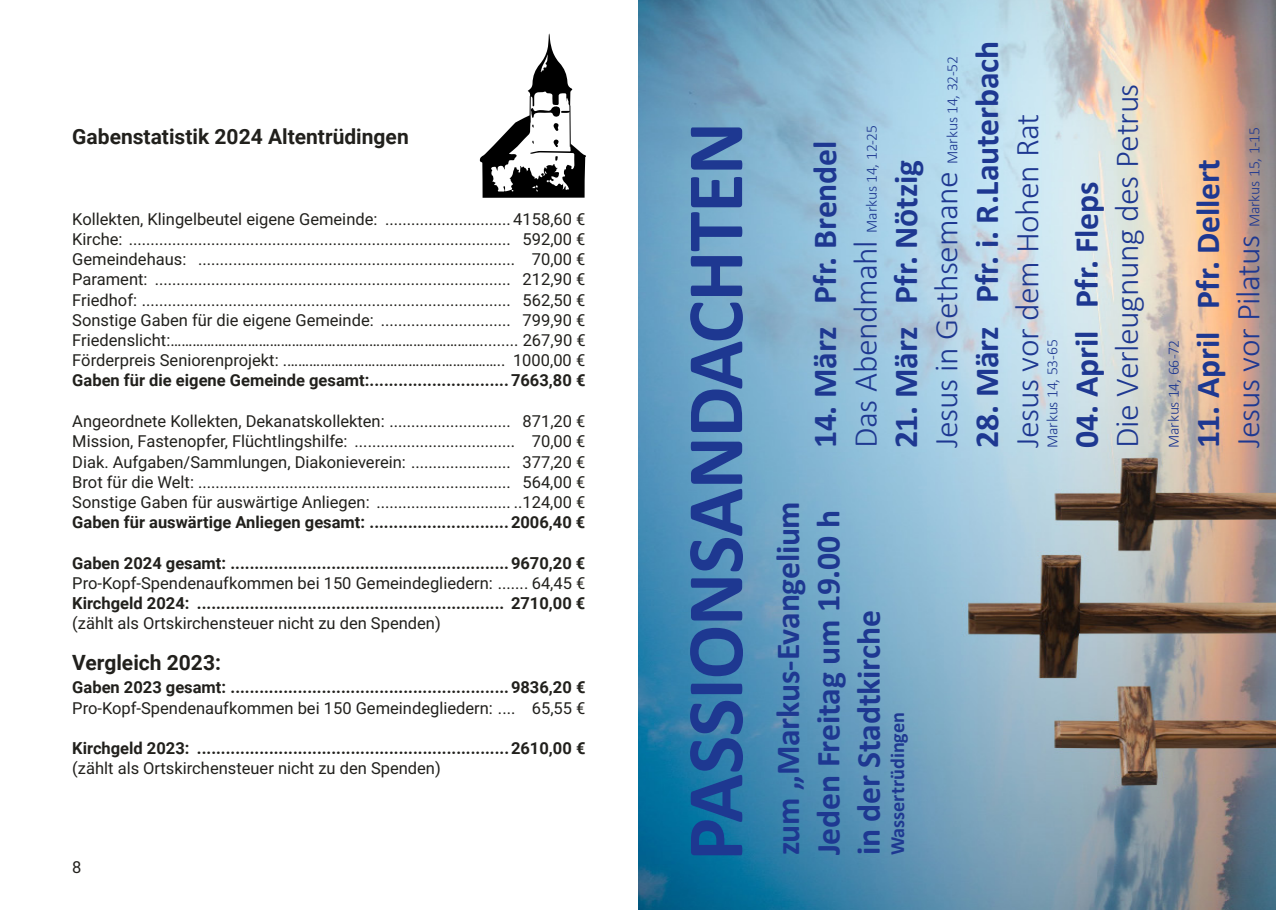
<style>
.page{position:relative;width:1276px;height:910px;background:#fff}
.page>*{position:absolute;margin:0;border:0;box-sizing:border-box;transform-origin:0 0}
.t1{font:700 80.85px "Calibri";letter-spacing:-.015em;color:#1e3891}
.t2{font:700 33.75px/40.5px "Calibri";letter-spacing:-.005em;color:#1e3891}
.t3{font:300 33.75px "Calibri";letter-spacing:-.015em;color:#1e3891}
.t4{font:700 21px "Roboto";color:#21201c}
.t5{font:700 20.25px "Calibri";letter-spacing:-.005em;color:#1e3891}
.t6{font:16.5px/20.2px "Roboto";color:#21201c;text-align:justify}
.t7{font:700 16.5px "Roboto";color:#21201c}
.t8{font:300 15.75px "Calibri";letter-spacing:-.01em;color:#1e3891}
.s1{font-size:33.75px}
.s2{font-weight:300}
.s3{font-weight:300;font-size:15.75px}
</style>
<div class="page">
<svg style="left:480px;top:33px;width:106px;height:164px"></svg>
<img style="left:638px;top:0;width:638px;height:910px">
<p class="t4" style="left:72px;top:121px;width:338px">Gabenstatistik 2024 Altentrüdingen</p>
<h1 class="t1" style="left:658px;top:861px;width:740px;rotate:-90deg">PASSIONSANDACHTEN</h1>
<p class="t6" style="left:72px;top:208px;width:515px">Kollekten, Klingelbeutel eigene Gemeinde: ............................. 4158,60 € Kirche: ........................................................................................ 592,00 € Gemeindehaus: ......................................................................... 70,00 € Parament: .................................................................................. 212,90 € Friedhof: ..................................................................................... 562,50 € Sonstige Gaben für die eigene Gemeinde: .............................. 799,90 € Friedenslicht:…………………………………………………………………………......... 267,90 € Förderpreis Seniorenprojekt: .………………………………………………….. 1000,00 €</p>
<p class="t7" style="left:72px;top:369px;width:515px">Gaben für die eigene Gemeinde gesamt:.............................7663,80 €</p>
<p class="t6" style="left:72px;top:410px;width:515px">Angeordnete Kollekten, Dekanatskollekten: ............................ 871,20 € Mission, Fastenopfer, Flüchtlingshilfe: ..................................... 70,00 € Diak. Aufgaben/Sammlungen, Diakonieverein: ....................... 377,20 € Brot für die Welt: ........................................................................ 564,00 € Sonstige Gaben für auswärtige Anliegen: ............................... ..124,00 €</p>
<p class="t7" style="left:72px;top:511px;width:515px">Gaben für auswärtige Anliegen gesamt: .............................2006,40 €</p>
<p class="t7" style="left:72px;top:551px;width:515px">Gaben 2024 gesamt: ..........................................................9670,20 €</p>
<p class="t6" style="left:72px;top:572px;width:515px">Pro-Kopf-Spendenaufkommen bei 150 Gemeindegliedern: ....... 64,45 €</p>
<p class="t7" style="left:72px;top:592px;width:515px">Kirchgeld 2024: ................................................................ 2710,00 €</p>
<p class="t6" style="left:72px;top:613px;width:370px">(zählt als Ortskirchensteuer nicht zu den Spenden)</p>
<p class="t4" style="left:72px;top:648px;width:150px">Vergleich 2023:</p>
<p class="t7" style="left:72px;top:676px;width:515px">Gaben 2023 gesamt: ..........................................................9836,20 €</p>
<p class="t6" style="left:72px;top:697px;width:515px">Pro-Kopf-Spendenaufkommen bei 150 Gemeindegliedern: .... 65,55 €</p>
<p class="t7" style="left:72px;top:737px;width:515px">Kirchgeld 2023: .................................................................2610,00 €</p>
<p class="t6" style="left:72px;top:758px;width:370px">(zählt als Ortskirchensteuer nicht zu den Spenden)</p>
<p class="t6" style="left:72px;top:856px;width:11px">8</p>
<h2 class="t2" style="left:804px;top:448px;width:308px;rotate:-90deg">14. März Pfr. Brendel</h2>
<p class="t8" style="left:861px;top:448px;width:324px;rotate:-90deg"><span class="s1">Das Abendmahl</span> Markus 14, 12-25</p>
<h2 class="t2" style="left:885px;top:448px;width:393px;rotate:-90deg">21. März Pfr. Nötzig<br><span class="s2">Jesus in Gethsemane</span> <span class="s3">Markus 14, 32-52</span></h2>
<h2 class="t2" style="left:966px;top:448px;width:409px;rotate:-90deg">28. März Pfr. i. R.Lauterbach</h2>
<h2 class="t3" style="left:1006px;top:448px;width:336px;rotate:-90deg">Jesus vor dem Hohen Rat</h2>
<p class="t8" style="left:1042px;top:448px;width:111px;rotate:-90deg">Markus 14, 53-65</p>
<h2 class="t2" style="left:1066px;top:448px;width:268px;rotate:-90deg">04. April Pfr. Fleps</h2>
<h2 class="t3" style="left:1106px;top:448px;width:366px;rotate:-90deg">Die Verleugnung des Petrus</h2>
<h2 class="t2" style="left:767px;top:855px;width:356px;rotate:-90deg">zum „Markus-Evangelium<br>Jeden Freitag um 19.00 h in der Stadtkirche</h2>
<p class="t5" style="left:883px;top:855px;width:145px;rotate:-90deg">Wassertrüdingen</p>
<p class="t8" style="left:1163px;top:448px;width:110px;rotate:-90deg">Markus 14, 66-72</p>
<h2 class="t2" style="left:1187px;top:448px;width:322px;rotate:-90deg">11. April Pfr. Dellert<br><span class="s2">Jesus vor Pilatus</span> <span class="s3">Markus 15, 1-15</span></h2>
</div>
